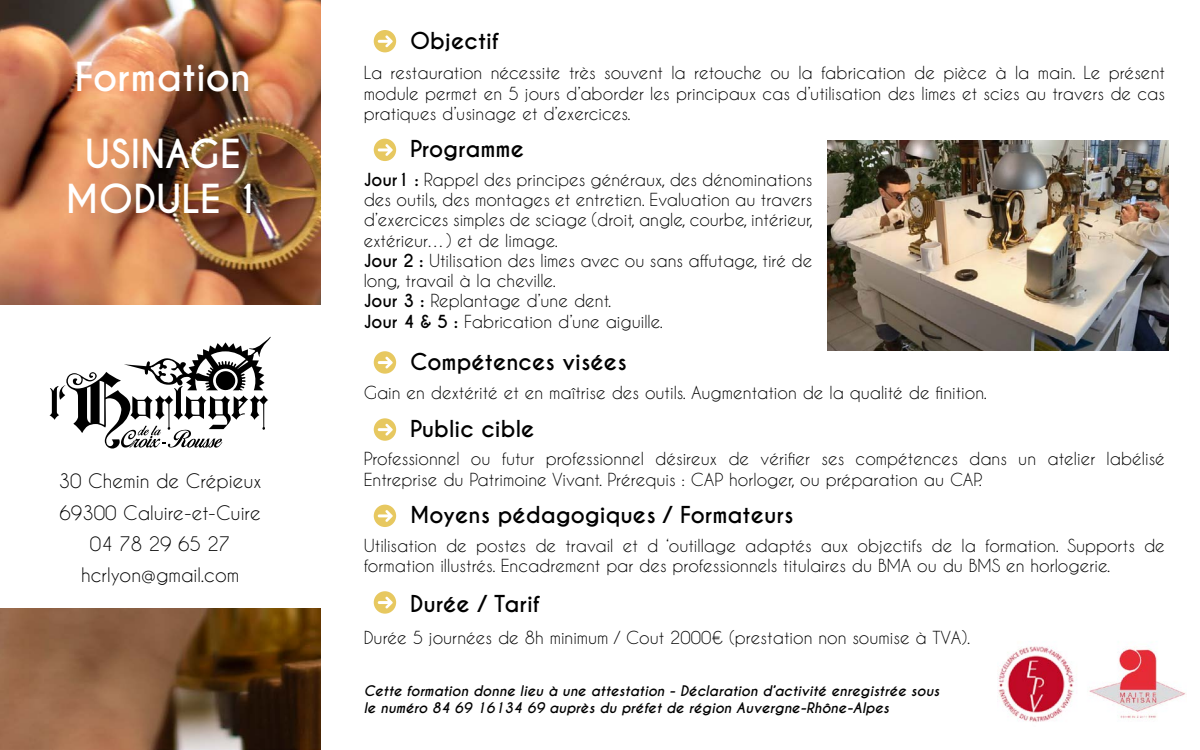
<style>
.page{position:relative;width:1200px;height:750px;background:#fff}
.page>*{position:absolute;margin:0;border:0;box-sizing:border-box;transform-origin:0 0}
.t1{font:700 37.5px/76.9px "Caviar Dreams";color:#fff}
.t2{font:700 21.88px "Caviar Dreams";color:#000}
.t3{font:18.75px/31.2px "Caviar Dreams";color:#000;text-align:center}
.t4{font:16.88px/20.2px "Caviar Dreams";color:#000}
.t5{font:italic 700 13.75px/16.5px "Caviar Dreams";color:#000}
.s1{font-weight:700}
</style>
<div class="page">
<img style="left:0;top:0;width:320px;height:750px">
<div style="left:0;top:305px;width:332px;height:303px;background:#fff"></div>
<svg style="left:374px;top:30px;width:22px;height:22px"></svg>
<svg style="left:374px;top:139px;width:22px;height:22px"></svg>
<svg style="left:374px;top:351px;width:22px;height:23px"></svg>
<svg style="left:374px;top:418px;width:22px;height:23px"></svg>
<svg style="left:374px;top:505px;width:22px;height:22px"></svg>
<svg style="left:374px;top:591px;width:22px;height:23px"></svg>
<img style="left:998px;top:646px;width:188px;height:76px">
<svg style="left:50px;top:336px;width:221px;height:113px"></svg>
<img style="left:828px;top:140px;width:340px;height:211px">
<h1 class="t1" style="left:75px;top:40px;width:178px">Formation<br>USINAGE</h1>
<h1 class="t1" style="left:66px;top:161px;width:196px">MODULE 1</h1>
<p class="t3" style="left:59px;top:465px;width:204px">30 Chemin de Crépieux<br>69300 Caluire-et-Cuire<br>04 78 29 65 27 hcrlyon@gmail.com</p>
<p class="t2" style="left:410px;top:27px;width:90px">Objectif</p>
<p class="t4" style="left:364px;top:63px;width:803px;text-align:justify">La restauration nécessite très souvent la retouche ou la fabrication de pièce à la main. Le présent module permet en 5 jours d’aborder les principaux cas d’utilisation des limes et scies au travers de cas pratiques d’usinage et d’exercices.</p>
<p class="t2" style="left:410px;top:136px;width:116px">Programme</p>
<p class="t4" style="left:364px;top:169px;width:451px"><span class="s1">Jour1 :</span> Rappel des principes généraux, des dénominations des outils, des montages et entretien. Evaluation au travers d’exercices simples de sciage (droit, angle, courbe, intérieur, extérieur…) et de limage.<br><span class="s1">Jour 2 :</span> Utilisation des limes avec ou sans affutage, tiré de long, travail à la cheville.<br><span class="s1">Jour 3 :</span> Replantage d’une dent.<br><span class="s1">Jour 4 &amp; 5 :</span> Fabrication d’une aiguille.</p>
<p class="t2" style="left:410px;top:348px;width:218px">Compétences visées</p>
<p class="t4" style="left:364px;top:382px;width:625px">Gain en dextérité et en maîtrise des outils. Augmentation de la qualité de finition.</p>
<p class="t2" style="left:410px;top:415px;width:126px">Public cible</p>
<p class="t4" style="left:364px;top:449px;width:803px">Professionnel ou futur professionnel désireux de vérifier ses compétences dans un atelier labélisé<br>Entreprise du Patrimoine Vivant. Prérequis : CAP horloger, ou préparation au CAP.</p>
<p class="t2" style="left:410px;top:502px;width:385px">Moyens pédagogiques / Formateurs</p>
<p class="t4" style="left:364px;top:535px;width:803px">Utilisation de postes de travail et d ‘outillage adaptés aux objectifs de la formation. Supports de formation illustrés. Encadrement par des professionnels titulaires du BMA ou du BMS en horlogerie.</p>
<p class="t2" style="left:410px;top:590px;width:131px">Durée / Tarif</p>
<p class="t4" style="left:364px;top:627px;width:608px">Durée 5 journées de 8h minimum / Cout 2000€ (prestation non soumise à TVA).</p>
<p class="t5" style="left:364px;top:683px;width:577px">Cette formation donne lieu à une attestation - Déclaration d’activité enregistrée sous le numéro 84 69 16134 69 auprès du préfet de région Auvergne-Rhône-Alpes</p>
</div>
